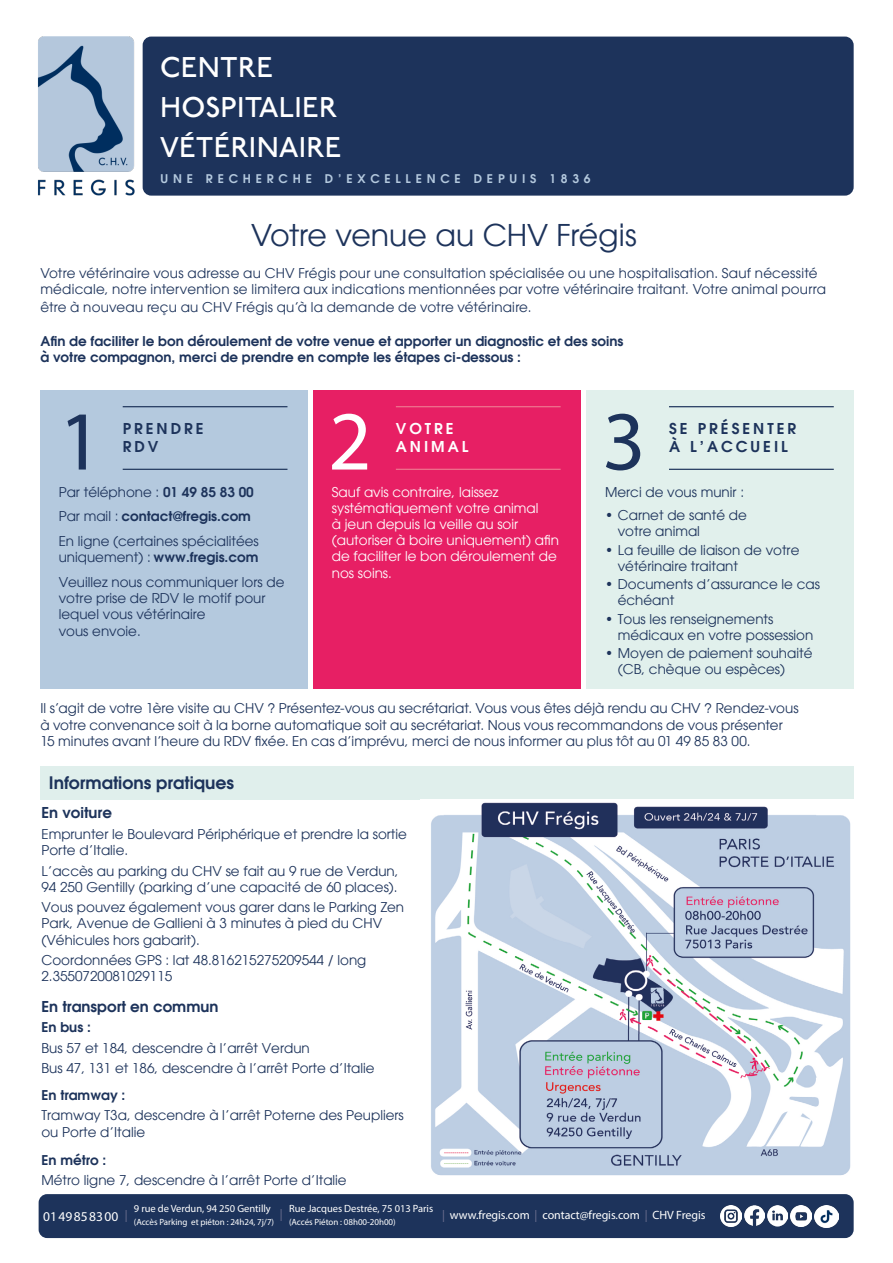
<style>
.page{position:relative;width:893px;height:1263px;background:#fff}
.page>*{position:absolute;margin:0;border:0;box-sizing:border-box;transform-origin:0 0}
.t1{font:84.6px "Myriad Pro";color:#1d335b}
.t2{font:84.6px "Myriad Pro";color:#fff}
.t3{font:30px "Avant Garde";color:#1d335b}
.t4{font:28.5px/39.9px "P22 Underground CE Medium";letter-spacing:.01em;color:#fff}
.t5{font:600 17.25px "Avant Garde";color:#1d335b}
.t6{font:600 15px/18px "Avant Garde";letter-spacing:.2em;color:#1d335b}
.t7{font:600 15px "Avant Garde";color:#1d335b}
.t8{font:600 15px/18px "Avant Garde";letter-spacing:.2em;color:#fff}
.t9{font:13.5px/16.2px "Avant Garde";color:#1d335b}
.t10{font:600 13.5px/16.2px "Avant Garde";color:#1d335b}
.t11{font:13.5px/16.2px "Avant Garde";color:#fff}
.t12{font:13.5px "Myriad Pro";color:#fff}
.t13{font:12px "Myriad Pro";letter-spacing:-.005em;color:#fff}
.t14{font:600 12px "Avant Garde";letter-spacing:.4em;color:#b4c9de}
.t15{font:12px "Myriad Pro";color:#6e7090}
.t16{font:10.5px "Myriad Pro";letter-spacing:-.005em;color:#fff}
.t17{font:9px "Myriad Pro";letter-spacing:-.005em;color:#fff}
.s1{font-weight:600}
.s2{color:#6e7090}
</style>
<div class="page">
<div style="left:586px;top:390px;width:268px;height:299px;background:#e1f0ec"></div>
<div style="left:40px;top:390px;width:268px;height:299px;background:#b4c9de"></div>
<div style="left:313px;top:390px;width:268px;height:299px;background:#e71f64"></div>
<div style="left:40px;top:766px;width:814px;height:33px;background:#e0efec"></div>
<hr style="left:396px;top:406px;width:165px;height:1px;background:#ee768f">
<hr style="left:396px;top:469px;width:165px;height:1px;background:#ee768f">
<hr style="left:669px;top:406px;width:165px;height:1px;background:#1d335a">
<hr style="left:669px;top:469px;width:165px;height:1px;background:#1d335a">
<hr style="left:123px;top:406px;width:164px;height:1px;background:#1d335a">
<hr style="left:123px;top:469px;width:164px;height:1px;background:#1d335a">
<div style="left:143px;top:37px;width:711px;height:159px;background:#1d335b;border-radius:9px"></div>
<img style="left:37px;top:36px;width:106px;height:160px">
<div style="left:39px;top:1194px;width:815px;height:44px;background:#1d335b;border-radius:9px"></div>
<img style="left:767px;top:1205px;width:21px;height:22px">
<img style="left:791px;top:1205px;width:20px;height:21px">
<img style="left:744px;top:1205px;width:21px;height:21px">
<img style="left:720px;top:1205px;width:21px;height:21px">
<img style="left:815px;top:1205px;width:24px;height:22px">
<img style="left:431px;top:802px;width:420px;height:374px">
<h3 class="t4" style="left:160px;top:48px;width:183px">CENTRE<br>HOSPITALIER<br>VÉTÉRINAIRE</h3>
<p class="t14" style="left:161px;top:170px;width:432px">UNE RECHERCHE D’EXCELLENCE DEPUIS 1836</p>
<h2 class="t3" style="left:251px;top:217px;width:387px">Votre venue au CHV Frégis</h2>
<p class="t9" style="left:40px;top:265px;width:787px">Votre vétérinaire vous adresse au CHV Frégis pour une consultation spécialisée ou une hospitalisation. Sauf nécessité médicale, notre intervention se limitera aux indications mentionnées par votre vétérinaire traitant. Votre animal pourra</p>
<p class="t9" style="left:40px;top:299px;width:493px">être à nouveau reçu au CHV Frégis qu’à la demande de votre vétérinaire.</p>
<p class="t10" style="left:40px;top:333px;width:584px">Afin de faciliter le bon déroulement de votre venue et apporter un diagnostic et des soins à votre compagnon, merci de prendre en compte les étapes ci-dessous :</p>
<h1 class="t1" style="left:59px;top:389px;width:45px">1</h1>
<h1 class="t2" style="left:328px;top:389px;width:45px">2</h1>
<h1 class="t1" style="left:602px;top:389px;width:45px">3</h1>
<p class="t8" style="left:396px;top:420px;width:74px">VOTRE<br>ANIMAL</p>
<p class="t6" style="left:123px;top:420px;width:82px">PRENDRE<br>RDV</p>
<p class="t6" style="left:669px;top:420px;width:129px">SE PRÉSENTER<br>À L’ACCUEIL</p>
<p class="t9" style="left:59px;top:479px;width:202px;line-height:24.8px">Par téléphone : <span class="s1">01 49 85 83 00<br></span>Par mail : <span class="s1">contact@fregis.com<br></span>En ligne (certaines spécialitées</p>
<p class="t9" style="left:59px;top:545px;width:227px;line-height:24.8px">uniquement) : <span class="s1">www.fregis.com<br></span>Veuillez nous communiquer lors de</p>
<p class="t9" style="left:59px;top:590px;width:208px">votre prise de RDV le motif pour lequel vous vétérinaire<br>vous envoie.</p>
<p class="t11" style="left:332px;top:484px;width:229px">Sauf avis contraire, laissez systématiquement votre animal<br>à jeun depuis la veille au soir (autoriser à boire uniquement) afin de faciliter le bon déroulement de nos soins.</p>
<p class="t9" style="left:605px;top:484px;width:141px">Merci de vous munir :</p>
<p class="t9" style="left:618px;top:507px;width:131px;text-indent:-13px">• Carnet de santé de votre animal</p>
<p class="t9" style="left:618px;top:542px;width:183px;text-indent:-13px">• La feuille de liaison de votre vétérinaire traitant</p>
<p class="t9" style="left:618px;top:576px;width:204px;text-indent:-13px">• Documents d’assurance le cas échéant</p>
<p class="t9" style="left:618px;top:611px;width:197px;text-indent:-13px">• Tous les renseignements médicaux en votre possession</p>
<p class="t9" style="left:618px;top:645px;width:196px;text-indent:-13px">• Moyen de paiement souhaité (CB, chèque ou espèces)</p>
<p class="t9" style="left:40px;top:700px;width:760px">Il s’agit de votre 1ère visite au CHV ? Présentez-vous au secrétariat. Vous vous êtes déjà rendu au CHV ? Rendez-vous à votre convenance soit à la borne automatique soit au secrétariat. Nous vous recommandons de vous présenter<br>15 minutes avant l’heure du RDV fixée. En cas d’imprévu, merci de nous informer au plus tôt au 01 49 85 83 00.</p>
<p class="t5" style="left:49px;top:771px;width:187px">Informations pratiques</p>
<p class="t7" style="left:41px;top:803px;width:72px">En voiture</p>
<p class="t9" style="left:41px;top:826px;width:367px">Emprunter le Boulevard Périphérique et prendre la sortie<br>Porte d’Italie.</p>
<p class="t9" style="left:41px;top:862px;width:359px">L’accès au parking du CHV se fait au 9 rue de Verdun,<br>94 250 Gentilly (parking d’une capacité de 60 places).</p>
<p class="t9" style="left:41px;top:899px;width:364px">Vous pouvez également vous garer dans le Parking Zen<br>Park, Avenue de Gallieni à 3 minutes à pied du CHV (Véhicules hors gabarit).</p>
<p class="t9" style="left:41px;top:952px;width:326px">Coordonnées GPS : lat 48.816215275209544 / long<br>2.3550720081029115</p>
<p class="t7" style="left:41px;top:996px;width:179px">En transport en commun</p>
<p class="t10" style="left:41px;top:1019px;width:51px">En bus :</p>
<p class="t9" style="left:41px;top:1038px;width:335px;line-height:20.4px">Bus 57 et 184, descendre à l’arrêt Verdun<br>Bus 47, 131 et 186, descendre à l’arrêt Porte d’Italie</p>
<p class="t10" style="left:41px;top:1087px;width:85px">En tramway :</p>
<p class="t9" style="left:41px;top:1107px;width:364px">Tramway T3a, descendre à l’arrêt Poterne des Peupliers ou Porte d’Italie</p>
<p class="t10" style="left:41px;top:1151px;width:66px">En métro :</p>
<p class="t9" style="left:41px;top:1172px;width:307px">Métro ligne 7, descendre à l’arrêt Porte d’Italie</p>
<p class="t16" style="left:134px;top:1202px;width:138px">9 rue de Verdun, 94 250 Gentilly</p>
<p class="t17" style="left:134px;top:1217px;width:142px">(Accès Parking et piéton : 24h24, 7j/7)</p>
<p class="t15" style="left:280px;top:1206px;width:4px">|</p>
<p class="t15" style="left:125px;top:1208px;width:4px">|</p>
<p class="t12" style="left:43px;top:1208px;width:77px">01 49 85 83 00</p>
<p class="t16" style="left:289px;top:1202px;width:146px">Rue Jacques Destrée, 75 013 Paris</p>
<p class="t17" style="left:289px;top:1217px;width:108px">(Accés Piéton : 08h00-20h00)</p>
<p class="t13" style="left:442px;top:1208px;width:265px"><span class="s2">|</span> www.fregis.com <span class="s2">|</span> contact@fregis.com <span class="s2">|</span> CHV Fregis</p>
</div>
